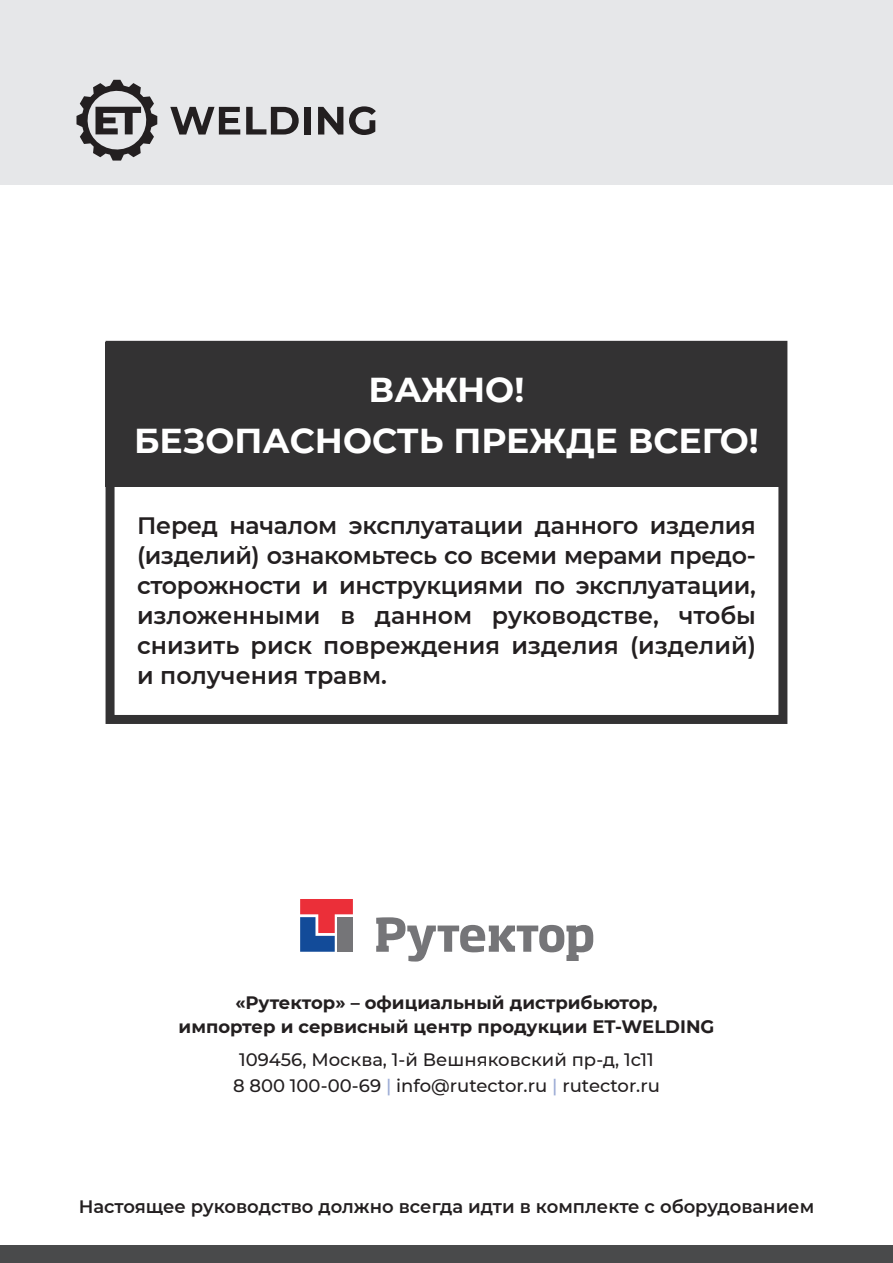
<style>
.page{position:relative;width:893px;height:1263px;background:#fff}
.page>*{position:absolute;margin:0;border:0;box-sizing:border-box;transform-origin:0 0}
.t1{font:700 34.5px/51px "Montserrat";color:#fff;text-align:center}
.t2{font:600 23.7px/30px "Montserrat";color:#231f20;text-align:justify}
.t3{font:500 18px/26.7px "Montserrat";color:#231f20;text-align:center}
.t4{font:700 18px/24px "Montserrat";color:#231f20;text-align:center}
.t5{font:600 18px "Montserrat";color:#231f20}
.s1{color:#9cabd5}
</style>
<div class="page">
<div style="left:106px;top:341px;width:681px;height:383px;border:9px solid #333233"></div>
<div style="left:106px;top:343px;width:681px;height:144px;background:#333233"></div>
<div style="left:0;top:0;width:893px;height:185px;background:#e6e7e9"></div>
<svg style="left:170px;top:107px;width:70px;height:28px"></svg>
<svg style="left:246px;top:107px;width:53px;height:28px"></svg>
<div style="left:304px;top:107px;width:7px;height:28px;background:#231f20"></div>
<svg style="left:318px;top:107px;width:25px;height:28px"></svg>
<svg style="left:349px;top:106px;width:27px;height:29px"></svg>
<svg style="left:77px;top:80px;width:80px;height:81px"></svg>
<div style="left:0;top:1246px;width:893px;height:17px;background:#494a4b"></div>
<svg style="left:376px;top:917px;width:217px;height:44px"></svg>
<svg style="left:300px;top:899px;width:53px;height:53px;background:#945b76"></svg>
<h1 class="t1" style="left:134px;top:363px;width:626px">ВАЖНО!<br>БЕЗОПАСНОСТЬ ПРЕЖДЕ ВСЕГО!</h1>
<p class="t2" style="left:137px;top:510px;width:620px">Перед началом эксплуатации данного изделия (изделий) ознакомьтесь со всеми мерами предо&shy;сторожности и инструкциями по эксплуатации, изложенными в данном руководстве, чтобы снизить риск повреждения изделия (изделий) и получения травм.</p>
<p class="t4" style="left:179px;top:990px;width:537px">«Рутектор» – официальный дистрибьютор,<br>импортер и сервисный центр продукции ET-WELDING</p>
<p class="t3" style="left:233px;top:1045px;width:428px">109456, Москва, 1-й Вешняковский пр-д, 1с11<br>8 800 100-00-69 <span class="s1">|</span> info@rutector.ru <span class="s1">|</span> rutector.ru</p>
<p class="t5" style="left:79px;top:1194px;width:737px">Настоящее руководство должно всегда идти в комплекте с оборудованием</p>
</div>
